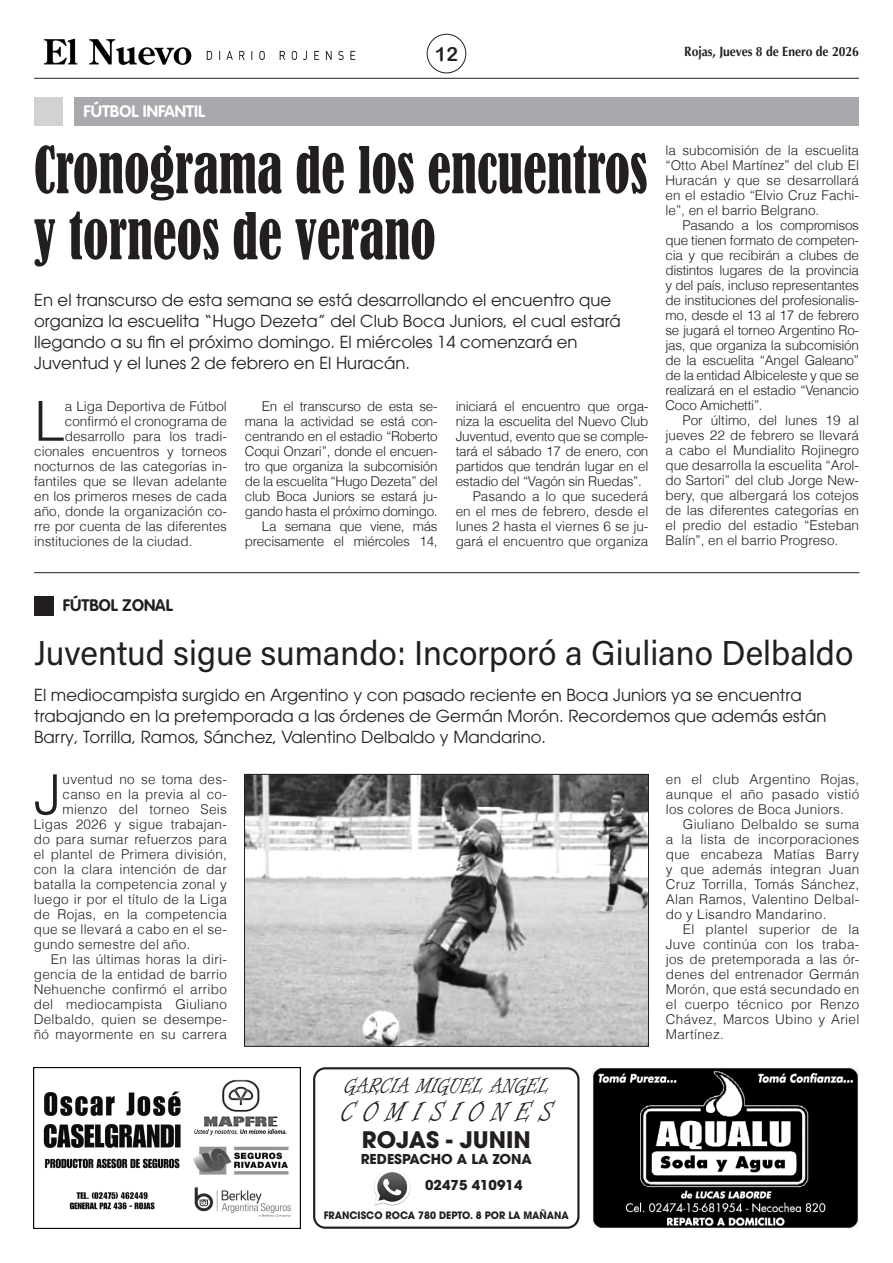
<style>
.page{position:relative;width:893px;height:1263px;background:#fff}
.page>*{position:absolute;margin:0;border:0;box-sizing:border-box;transform-origin:0 0}
.TITULO_REVISTA{font:condensed 60px/66px "Bernard";color:#231f20;scale:.88 1}
.TEXTO_REVISTA{font:300 55.2px "Helvetica";color:#231f20}
.TITULO_SEC_REVISTA{font:34.5px "Acumin Variable Concept";letter-spacing:.02em;color:#231f20}
.VENDO{font:31.65px "Informal Roman";color:#231f20;scale:.82 1}
.VENDO-2{font:24.9px "Informal Roman";color:#231f20;scale:.82 1}
.CLASIFICADO{font:700 22.65px "Avant Garde";color:#231f20}
.VOLANTA_REVISTA{font:19.5px "Arial Rounded MT Bold";color:#231f20}
.BAJADA_REVISTA{font:16.5px/21px "ITC Avant Garde Std";color:#231f20}
.VOLANTA_REVISTA-2{font:700 16.5px "VAG Rounded Std";color:#fff}
.VOLANTA_REVISTA-3{font:700 16.5px "VAG Rounded Std";color:#231f20}
.CLASIFICADO-2{font:700 13.65px "Avant Garde";color:#231f20}
.TEXTO_REVISTA-2{font:300 13.5px/15px "Helvetica";color:#231f20;text-align:justify}
.TEXTO_REVISTA-3{font:300 13.5px "Helvetica";letter-spacing:.02em;color:#231f20}
.TEXTO_REVISTA-4{font:300 13.5px/15px "Helvetica";letter-spacing:-.02em;color:#231f20;text-align:right}
.t1{font:700 13.5px "Optima LT Std";color:#231f20;scale:.9 1}
.CLASIFICADO-3{font:700 10.2px "Avant Garde";color:#231f20;scale:.95 1}
</style>
<div class="page">
<img style="left:43px;top:38px;width:149px;height:27px">
<img style="left:198px;top:49px;width:166px;height:13px;border-radius:7px">
<hr style="left:34px;top:78px;width:825px;height:1px;background:#231f20">
<div style="left:427px;top:34px;width:39px;height:39px;border:1px solid #231f20;border-radius:50%"></div>
<div style="left:75px;top:97px;width:784px;height:28px;background:#a8a9ad"></div>
<div style="left:34px;top:97px;width:29px;height:28px;background:#d1d2d4"></div>
<div style="left:34px;top:596px;width:20px;height:19px;background:#231f20"></div>
<hr style="left:34px;top:572px;width:825px;height:1px;background:#231f20">
<img style="left:593px;top:1068px;width:266px;height:160px">
<img style="left:374px;top:1172px;width:37px;height:34px">
<div style="left:313px;top:1067px;width:266px;height:162px;border:2px solid #231f20;border-radius:11px"></div>
<img style="left:34px;top:1067px;width:266px;height:162px">
<img style="left:246px;top:776px;width:401px;height:269px">
<div style="left:244px;top:774px;width:405px;height:273px;border:1px solid #231f20"></div>
<p class="VOLANTA_REVISTA-2" style="left:83px;top:101px;width:123px">FÚTBOL INFANTIL</p>
<p class="VOLANTA_REVISTA" style="left:435px;top:43px;width:25px">12</p>
<p class="t1" style="left:684px;top:43px;width:196px">Rojas, Jueves 8 de Enero de 2026</p>
<p class="TITULO_REVISTA" style="left:34px;top:138px;width:699px">Cronograma de los encuentros y torneos de verano</p>
<p class="BAJADA_REVISTA" style="left:34px;top:289px;width:588px">En el transcurso de esta semana se está desarrollando el encuentro que organiza la escuelita “Hugo Dezeta” del Club Boca Juniors, el cual estará llegando a su fin el próximo domingo. El miércoles 14 comenzará en Juventud y el lunes 2 de febrero en El Huracán.</p>
<p class="TEXTO_REVISTA" style="left:34px;top:387px;width:32px">L</p>
<p class="TEXTO_REVISTA-2" style="left:65px;top:398px;width:164px">a Liga Deportiva de Fútbol</p>
<p class="TEXTO_REVISTA-2" style="left:245px;top:398px;width:194px;text-indent:17px">En el transcurso de esta se&shy;mana la actividad se está con&shy;centrando en el estadio “Roberto Coqui Onzari”, donde el encuen&shy;tro que organiza la subcomisión de la escuelita “Hugo Dezeta” del club Boca Juniors se estará ju&shy;gando hasta el próximo domingo.</p>
<p class="TEXTO_REVISTA-4" style="left:245px;top:518px;width:194px">La semana que viene, más precisamente el miércoles 14,</p>
<p class="TEXTO_REVISTA-2" style="left:456px;top:398px;width:194px">iniciará el encuentro que orga&shy;niza la escuelita del Nuevo Club Juventud, evento que se comple&shy;tará el sábado 17 de enero, con partidos que tendrán lugar en el estadio del “Vagón sin Ruedas”.</p>
<p class="TEXTO_REVISTA-2" style="left:456px;top:488px;width:194px;text-indent:17px">Pasando a lo que sucederá en el mes de febrero, desde el lunes 2 hasta el viernes 6 se ju&shy;gará el encuentro que organiza</p>
<p class="TEXTO_REVISTA-2" style="left:65px;top:413px;width:164px">confirmó el cronograma de</p>
<p class="TEXTO_REVISTA-2" style="left:65px;top:428px;width:164px">desarrollo para los tradi-</p>
<p class="TEXTO_REVISTA-2" style="left:34px;top:443px;width:194px">cionales encuentros y torneos</p>
<p class="TEXTO_REVISTA-2" style="left:34px;top:458px;width:194px">nocturnos de las categorías in-</p>
<p class="TEXTO_REVISTA-2" style="left:34px;top:473px;width:194px">fantiles que se llevan adelante</p>
<p class="TEXTO_REVISTA-2" style="left:34px;top:488px;width:194px">en los primeros meses de cada</p>
<p class="TEXTO_REVISTA-2" style="left:34px;top:503px;width:194px">año, donde la organización co-</p>
<p class="TEXTO_REVISTA-2" style="left:34px;top:518px;width:194px">rre por cuenta de las diferentes</p>
<p class="TEXTO_REVISTA-2" style="left:34px;top:533px;width:160px">instituciones de la ciudad.</p>
<p class="TEXTO_REVISTA-2" style="left:665px;top:143px;width:195px">la subcomisión de la escuelita “Otto Abel Martínez” del club El Huracán y que se desarrollará en el estadio “Elvio Cruz Fachi&shy;le”, en el barrio Belgrano.</p>
<p class="TEXTO_REVISTA-2" style="left:665px;top:218px;width:195px;text-indent:17px">Pasando a los compromisos que tienen formato de competen&shy;cia y que recibirán a clubes de distintos lugares de la provincia y del país, incluso representantes de instituciones del profesionalis&shy;mo, desde el 13 al 17 de febrero se jugará el torneo Argentino Ro&shy;jas, que organiza la subcomisión de la escuelita “Angel Galeano” de la entidad Albiceleste y que se realizará en el estadio “Venancio Coco Amichetti”.</p>
<p class="TEXTO_REVISTA-2" style="left:665px;top:413px;width:195px;text-indent:17px">Por último, del lunes 19 al jueves 22 de febrero se llevará a cabo el Mundialito Rojinegro que desarrolla la escuelita “Arol&shy;do Sartori” del club Jorge New&shy;bery, que albergará los cotejos de las diferentes categorías en el predio del estadio “Esteban Balín”, en el barrio Progreso.</p>
<p class="VOLANTA_REVISTA-3" style="left:63px;top:595px;width:111px">FÚTBOL ZONAL</p>
<p class="TITULO_SEC_REVISTA" style="left:34px;top:630px;width:820px">Juventud sigue sumando: Incorporó a Giuliano Delbaldo</p>
<p class="BAJADA_REVISTA" style="left:34px;top:685px;width:794px">El mediocampista surgido en Argentino y con pasado reciente en Boca Juniors ya se encuentra trabajando en la pretemporada a las órdenes de Germán Morón. Recordemos que además están<br>Barry, Torrilla, Ramos, Sánchez, Valentino Delbaldo y Mandarino.</p>
<p class="TEXTO_REVISTA-2" style="left:666px;top:772px;width:195px">en el club Argentino Rojas, aunque el año pasado vistió los colores de Boca Juniors.</p>
<p class="TEXTO_REVISTA-2" style="left:666px;top:817px;width:195px;text-indent:17px">Giuliano Delbaldo se suma a la lista de incorporaciones que encabeza Matías Barry y que además integran Juan Cruz Torrilla, Tomás Sánchez, Alan Ramos, Valentino Delbal&shy;do y Lisandro Mandarino.</p>
<p class="TEXTO_REVISTA-2" style="left:666px;top:922px;width:195px;text-indent:17px">El plantel superior de la Juve continúa con los traba&shy;jos de pretemporada a las ór&shy;denes del entrenador Germán Morón, que está secundado en el cuerpo técnico por Renzo Chávez, Marcos Ubino y Ariel Martínez.</p>
<p class="TEXTO_REVISTA" style="left:34px;top:760px;width:29px">J</p>
<p class="TEXTO_REVISTA-3" style="left:63px;top:771px;width:166px">uventud no se toma des-</p>
<p class="TEXTO_REVISTA-3" style="left:63px;top:786px;width:166px">canso en la previa al co-</p>
<p class="TEXTO_REVISTA-3" style="left:63px;top:801px;width:166px">mienzo del torneo Seis</p>
<p class="TEXTO_REVISTA-3" style="left:34px;top:816px;width:195px">Ligas 2026 y sigue trabajan-</p>
<p class="TEXTO_REVISTA-3" style="left:34px;top:831px;width:195px">do para sumar refuerzos para</p>
<p class="TEXTO_REVISTA-3" style="left:34px;top:846px;width:195px">el plantel de Primera división,</p>
<p class="TEXTO_REVISTA-3" style="left:34px;top:861px;width:195px">con la clara intención de dar</p>
<p class="TEXTO_REVISTA-3" style="left:34px;top:876px;width:195px">batalla la competencia zonal y</p>
<p class="TEXTO_REVISTA-3" style="left:34px;top:891px;width:195px">luego ir por el título de la Liga</p>
<p class="TEXTO_REVISTA-3" style="left:34px;top:906px;width:195px">de Rojas, en la competencia</p>
<p class="TEXTO_REVISTA-3" style="left:34px;top:921px;width:195px">que se llevará a cabo en el se-</p>
<p class="TEXTO_REVISTA-3" style="left:34px;top:936px;width:158px">gundo semestre del año.</p>
<p class="TEXTO_REVISTA-2" style="left:34px;top:952px;width:195px;text-indent:17px">En las últimas horas la diri&shy;gencia de la entidad de barrio Nehuenche confirmó el arribo del mediocampista Giuliano Delbaldo, quien se desempe&shy;ñó mayormente en su carrera</p>
<p class="VENDO-2" style="left:344px;top:1073px;width:251px">GARCIA MIGUEL ANGEL</p>
<p class="VENDO" style="left:341px;top:1094px;width:259px">C O M I S I O N E S</p>
<p class="CLASIFICADO" style="left:362px;top:1125px;width:171px">ROJAS - JUNIN</p>
<p class="CLASIFICADO-2" style="left:361px;top:1150px;width:173px">REDESPACHO A LA ZONA</p>
<p class="CLASIFICADO-2" style="left:425px;top:1176px;width:99px">02475 410914</p>
<p class="CLASIFICADO-3" style="left:324px;top:1208px;width:260px">FRANCISCO ROCA 780 DEPTO. 8 POR LA MAÑANA</p>
</div>
